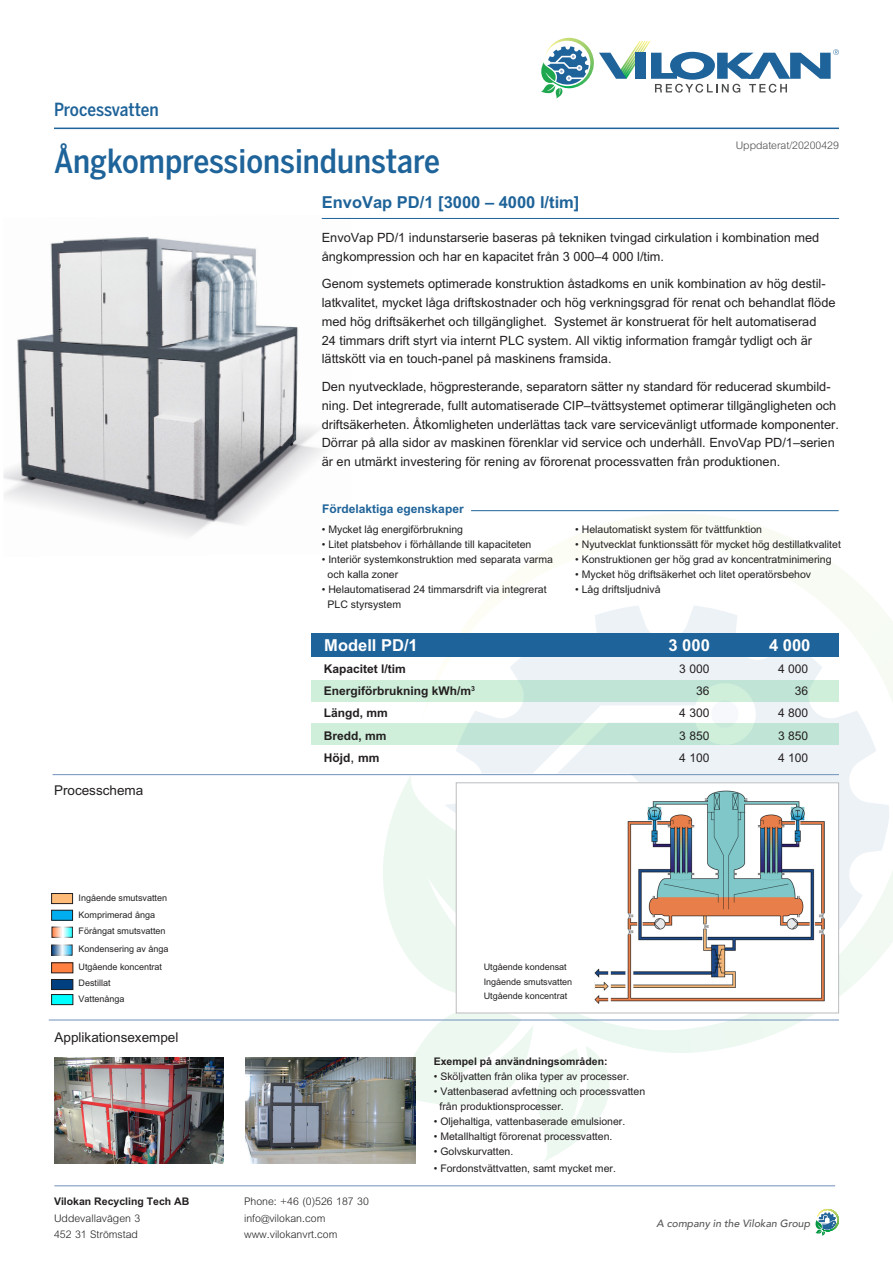
<style>
.page{position:relative;width:893px;height:1263px;background:#fff}
.page>*{position:absolute;margin:0;border:0;box-sizing:border-box;transform-origin:0 0}
.t1{font:500 33px "Benton Sans Cond";color:#1e6399}
.t2{font:500 18px "Benton Sans Cond";letter-spacing:-.005em;color:#1e6399}
.t3{font:700 16.5px "M Arial";color:#1e6399}
.t4{font:700 16.5px "M Arial";color:#fff}
.t5{font:13.5px "M Arial";color:#231f20}
.t6{font:12.75px/18.8px "M Arial";color:#231f20}
.t7{font:700 12px "M Arial";color:#231f20}
.t8{font:12px "M Arial";color:#231f20}
.t9{font:700 12px "M Arial";color:#1e6399}
.t10{font:10.5px "M Arial";color:#231f20}
.t11{font:300 10.5px "M Arial";color:#231f20}
.t12{font:700 10.5px "M Arial";color:#231f20}
.t13{font:italic 500 10.5px "Avenir";color:#575756}
.t14{font:300 10.5px "M Arial";color:#4b4c4d}
.t15{font:9px "M Arial";color:#231f20}
.s1{font-weight:400;font-size:13.95px}
</style>
<div class="page">
<svg style="left:422px;top:514px;width:471px;height:539px"></svg>
<svg style="left:413px;top:1013px;width:197px;height:149px"></svg>
<svg style="left:378px;top:775px;width:200px;height:254px;fill:#edf8f1"></svg>
<div style="left:456px;top:783px;width:383px;height:230px;background:#fff"></div>
<img style="left:594px;top:790px;width:231px;height:214px">
<div style="left:456px;top:782px;width:383px;height:231px;border:1px solid #bcbdc0"></div>
<svg style="left:541px;top:38px;width:298px;height:61px"></svg>
<svg style="left:815px;top:1209px;width:24px;height:27px"></svg>
<hr style="left:54px;top:128px;width:785px;height:1px;background:#1e6399">
<img style="left:3px;top:218px;width:320px;height:318px">
<hr style="left:322px;top:218px;width:517px;height:1px;background:#1e6399">
<hr style="left:471px;top:510px;width:368px;height:1px;background:#1e6399">
<hr style="left:53px;top:774px;width:786px;height:1px;background:#7091bb">
<img style="left:54px;top:1057px;width:170px;height:106px">
<img style="left:245px;top:1057px;width:170px;height:106px">
<div style="left:52px;top:893px;width:21px;height:10px;background:#ffbc79"></div>
<div style="left:51px;top:893px;width:22px;height:11px;border:1px solid #231f20"></div>
<div style="left:52px;top:910px;width:21px;height:10px;background:#00aeef"></div>
<div style="left:51px;top:910px;width:22px;height:10px;border:1px solid #231f20"></div>
<svg style="left:64px;top:929px;width:7px;height:6px"></svg>
<svg style="left:54px;top:929px;width:6px;height:6px"></svg>
<div style="left:52px;top:963px;width:21px;height:10px;background:#ff8040"></div>
<div style="left:52px;top:979px;width:21px;height:10px;background:#004080"></div>
<div style="left:51px;top:979px;width:22px;height:11px;border:1px solid #231f20"></div>
<div style="left:52px;top:994px;width:21px;height:11px;background:#0ff"></div>
<div style="left:51px;top:994px;width:22px;height:11px;border:1px solid #231f20"></div>
<svg style="left:53px;top:947px;width:8px;height:6px"></svg>
<div style="left:51px;top:945px;width:12px;height:10px;border:1px solid #231f20"></div>
<svg style="left:63px;top:947px;width:7px;height:6px"></svg>
<hr style="left:54px;top:1185px;width:781px;height:1px;background:#7091bb">
<hr style="left:49px;top:1020px;width:790px;height:1px;background:#7091bb">
<div style="left:312px;top:723px;width:527px;height:22px;background:linear-gradient(to right,#cdeeda,#bfe3d5)"></div>
<div style="left:312px;top:680px;width:527px;height:21px;background:linear-gradient(to right,#cfefdb,#c1e5d5)"></div>
<div style="left:312px;top:633px;width:527px;height:23px;background:#1e6399"></div>
<div style="left:546px;top:837px;width:63px;height:96px;background:#fff"></div>
<p class="t2" style="left:54px;top:99px;width:106px">Processvatten</p>
<p class="t1" style="left:54px;top:142px;width:388px">Ångkompressionsindunstare</p>
<p class="t14" style="left:736px;top:139px;width:105px">Uppdaterat/20200429</p>
<p class="t3" style="left:322px;top:192px;width:259px">EnvoVap PD/1 [3000 – 4000 l/tim]</p>
<p class="t6" style="left:322px;top:228px;width:499px">EnvoVap PD/1 indunstarserie baseras på tekniken tvingad cirkulation i kombination med ångkompression och har en kapacitet från 3 000–4 000 l/tim.</p>
<p class="t6" style="left:322px;top:274px;width:515px">Genom systemets optimerade konstruktion åstadkoms en unik kombination av hög destil&shy;latkvalitet, mycket låga driftskostnader och hög verkningsgrad för renat och behandlat flöde med hög driftsäkerhet och tillgänglighet. Systemet är konstruerat för helt automatiserad<br>24 timmars drift styrt via internt PLC system. All viktig information framgår tydligt och är lättskött via en touch-panel på maskinens framsida.</p>
<p class="t6" style="left:322px;top:377px;width:519px">Den nyutvecklade, högpresterande, separatorn sätter ny standard för reducerad skumbild&shy;ning. Det integrerade, fullt automatiserade CIP–tvättsystemet optimerar tillgängligheten och driftsäkerheten. Åtkomligheten underlättas tack vare servicevänligt utformade komponenter.<br>Dörrar på alla sidor av maskinen förenklar vid service och underhåll. EnvoVap PD/1–serien är en utmärkt investering för rening av förorenat processvatten från produktionen.</p>
<p class="t9" style="left:322px;top:502px;width:143px">Fördelaktiga egenskaper</p>
<p class="t10" style="left:322px;top:524px;width:143px">• Mycket låg energiförbrukning</p>
<p class="t10" style="left:322px;top:539px;width:211px">• Litet platsbehov i förhållande till kapaciteten</p>
<p class="t10" style="left:322px;top:554px;width:233px">• Interiör systemkonstruktion med separata varma</p>
<p class="t10" style="left:328px;top:569px;width:72px">och kalla zoner</p>
<p class="t10" style="left:322px;top:584px;width:226px">• Helautomatiserad 24 timmarsdrift via integrerat</p>
<p class="t10" style="left:328px;top:599px;width:75px">PLC styrsystem</p>
<p class="t10" style="left:575px;top:524px;width:188px">• Helautomatiskt system för tvättfunktion</p>
<p class="t10" style="left:575px;top:539px;width:267px">• Nyutvecklat funktionssätt för mycket hög destillatkvalitet</p>
<p class="t10" style="left:575px;top:554px;width:258px">• Konstruktionen ger hög grad av koncentratminimering</p>
<p class="t10" style="left:575px;top:569px;width:237px">• Mycket hög driftsäkerhet och litet operatörsbehov</p>
<p class="t10" style="left:575px;top:584px;width:87px">• Låg driftsljudnivå</p>
<p class="t4" style="left:324px;top:636px;width:95px">Modell PD/1</p>
<p class="t4" style="left:668px;top:636px;width:43px">3 000</p>
<p class="t4" style="left:769px;top:636px;width:43px">4 000</p>
<p class="t5" style="left:54px;top:783px;width:91px">Processchema</p>
<p class="t15" style="left:79px;top:892px;width:90px">Ingående smutsvatten</p>
<p class="t15" style="left:79px;top:909px;width:78px">Komprimerad ånga</p>
<p class="t15" style="left:79px;top:925px;width:89px">Förångat smutsvatten</p>
<p class="t15" style="left:79px;top:943px;width:92px">Kondensering av ånga</p>
<p class="t15" style="left:79px;top:962px;width:85px">Utgående koncentrat</p>
<p class="t15" style="left:79px;top:978px;width:34px">Destillat</p>
<p class="t15" style="left:79px;top:993px;width:48px">Vattenånga</p>
<p class="t5" style="left:55px;top:1029px;width:125px">Applikationsexempel</p>
<p class="t12" style="left:54px;top:1195px;width:137px">Vilokan Recycling Tech AB</p>
<p class="t11" style="left:54px;top:1212px;width:88px">Uddevallavägen 3</p>
<p class="t11" style="left:54px;top:1228px;width:86px">452 31 Strömstad</p>
<p class="t7" style="left:324px;top:662px;width:84px">Kapacitet l/tim</p>
<p class="t7" style="left:324px;top:684px;width:153px">Energiförbrukning kWh/m<sup>3</sup></p>
<p class="t7" style="left:324px;top:706px;width:66px">Längd, mm</p>
<p class="t7" style="left:324px;top:728px;width:64px">Bredd, mm</p>
<p class="t7" style="left:324px;top:751px;width:57px">Höjd<span class="s1">,</span> mm</p>
<p class="t8" style="left:679px;top:662px;width:32px">3 000</p>
<p class="t8" style="left:696px;top:684px;width:15px">36</p>
<p class="t8" style="left:679px;top:706px;width:32px">4 300</p>
<p class="t8" style="left:679px;top:728px;width:32px">3 850</p>
<p class="t8" style="left:679px;top:751px;width:32px">4 100</p>
<p class="t8" style="left:778px;top:662px;width:32px">4 000</p>
<p class="t8" style="left:795px;top:684px;width:15px">36</p>
<p class="t8" style="left:778px;top:706px;width:32px">4 800</p>
<p class="t8" style="left:778px;top:728px;width:32px">3 850</p>
<p class="t8" style="left:778px;top:751px;width:32px">4 100</p>
<p class="t11" style="left:244px;top:1195px;width:126px">Phone: +46 (0)526 187 30</p>
<p class="t11" style="left:244px;top:1212px;width:83px">info@vilokan.com</p>
<p class="t11" style="left:244px;top:1228px;width:95px">www.vilokanvrt.com</p>
<p class="t15" style="left:484px;top:962px;width:85px">Utgående kondensat</p>
<p class="t15" style="left:484px;top:990px;width:85px">Utgående koncentrat</p>
<p class="t15" style="left:484px;top:977px;width:90px">Ingående smutsvatten</p>
<p class="t12" style="left:434px;top:1055px;width:175px">Exempel på användningsområden:</p>
<p class="t10" style="left:434px;top:1070px;width:197px">• Sköljvatten från olika typer av processer.</p>
<p class="t10" style="left:434px;top:1085px;width:213px">• Vattenbaserad avfettning och processvatten</p>
<p class="t10" style="left:440px;top:1100px;width:126px">från produktionsprocesser.</p>
<p class="t10" style="left:434px;top:1115px;width:193px">• Oljehaltiga, vattenbaserade emulsioner.</p>
<p class="t10" style="left:434px;top:1130px;width:180px">• Metallhaltigt förorenat processvatten.</p>
<p class="t10" style="left:434px;top:1145px;width:81px">• Golvskurvatten.</p>
<p class="t10" style="left:434px;top:1162px;width:184px">• Fordonstvättvatten, samt mycket mer.</p>
<p class="t13" style="left:656px;top:1217px;width:155px">A company in the Vilokan Group</p>
</div>
